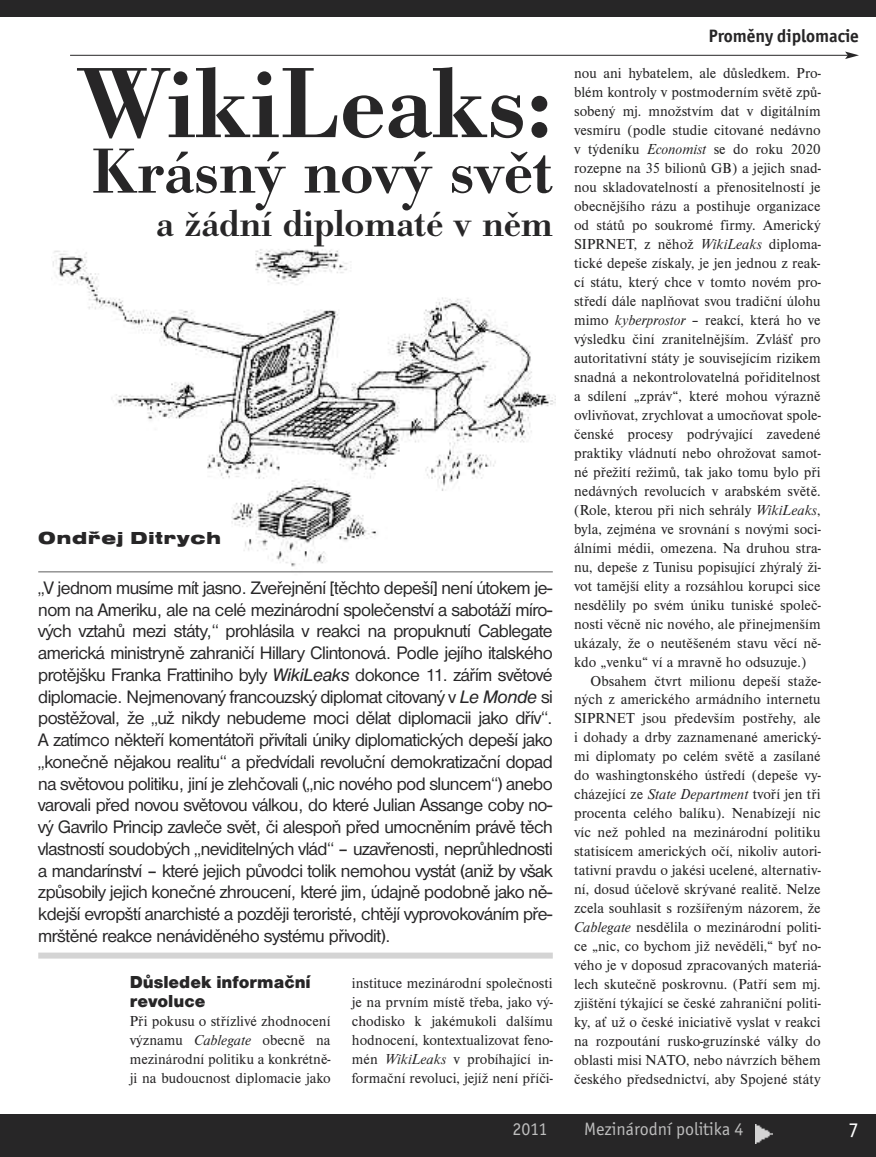
<style>
.page{position:relative;width:876px;height:1157px;background:#fff}
.page>*{position:absolute;margin:0;border:0;box-sizing:border-box;transform-origin:0 0}
.t1{font:600 103.5px "Bodoni Ant TCE";color:#272627}
.t2{font:600 66px "Bodoni Ant TCE";color:#272627}
.t3{font:600 39px "Bodoni Ant TCE";color:#272627}
.t4{font:21px "Officina San Itc T";color:#fff}
.t5{font:18.75px/21.8px "Nimbus San DCE";letter-spacing:-.025em;color:#272627;text-align:justify}
.t6{font:18px/19px "Nimbus San DCE Blac";color:#272627}
.t7{font:18px "Officina San Itc T";color:#bebebe}
.t8{font:700 18px "Officina San Itc TCE";color:#272627}
.t9{font:18px "Nimbus San DCE Blac Exte";letter-spacing:.05em;color:#272627}
.t10{font:15px/18.9px "Nimbus Rom DCE";color:#272627;text-align:justify}
.s1{font-style:italic}
</style>
<div class="page">
<img style="left:51px;top:249px;width:505px;height:324px">
<div style="left:0;top:1114px;width:876px;height:43px;background:#272627"></div>
<div style="left:0;top:0;width:876px;height:17px;background:#272627"></div>
<img style="left:756px;top:1124px;width:17px;height:19px">
<hr style="left:70px;top:55px;width:778px;height:1px;background:#272627">
<svg style="left:845px;top:52px;width:14px;height:7px"></svg>
<hr style="left:38px;top:571px;width:515px;height:1px;background:#939393">
<div style="left:38px;top:952px;width:515px;height:6px;background:#d4d4d4"></div>
<h1 class="t1" style="left:77px;top:41px;width:477px">WikiLeaks:</h1>
<h2 class="t2" style="left:91px;top:131px;width:463px">Krásný nový svět</h2>
<h3 class="t3" style="left:156px;top:200px;width:398px">a žádní diplomaté v něm</h3>
<p class="t9" style="left:38px;top:527px;width:184px">Ondřej Ditrych</p>
<p class="t5" style="left:38px;top:576px;width:516px">„V jednom musíme mít jasno. Zveřejnění [těchto depeší] není útokem je&shy;nom na Ameriku, ale na celé mezinárodní společenství a sabotáží míro&shy;vých vztahů mezi státy,“ prohlásila v reakci na propuknutí Cablegate americká ministryně zahraničí Hillary Clintonová. Podle jejího italského protějšku Franka Frattiniho byly <span class="s1">WikiLeaks</span> dokonce 11. zářím světové diplomacie. Nejmenovaný francouzský diplomat citovaný v <span class="s1">Le Monde</span> si postěžoval, že „už nikdy nebudeme moci dělat diplomacii jako dřív“.<br>A zatímco někteří komentátoři přivítali úniky diplomatických depeší jako „konečně nějakou realitu“ a předvídali revoluční demokratizační dopad na světovou politiku, jiní je zlehčovali („nic nového pod sluncem“) anebo varovali před novou světovou válkou, do které Julian Assange coby no&shy;vý Gavrilo Princip zavleče svět, či alespoň před umocněním právě těch vlastností soudobých „neviditelných vlád“ – uzavřenosti, neprůhlednosti a mandarínství – které jejich původci tolik nemohou vystát (aniž by však způsobily jejich konečné zhroucení, které jim, údajně podobně jako ně&shy;kdejší evropští anarchisté a později teroristé, chtějí vyprovokováním pře&shy;mrštěné reakce nenáviděného systému přivodit).</p>
<p class="t6" style="left:130px;top:972px;width:183px">Důsledek informační revoluce</p>
<p class="t10" style="left:130px;top:1011px;width:202px">Při pokusu o střízlivé zhodnocení významu <span class="s1">Cablegate</span> obecně na mezinárodní politiku a konkrétně&shy;ji na budoucnost diplomacie jako</p>
<p class="t10" style="left:352px;top:973px;width:202px">instituce mezinárodní společnosti je na prvním místě třeba, jako vý&shy;chodisko k jakémukoli dalšímu hodnocení, kontextualizovat feno&shy;mén <span class="s1">WikiLeaks</span> v probíhající in&shy;formační revoluci, jejíž není příči-</p>
<p class="t8" style="left:708px;top:25px;width:152px">Proměny diplomacie</p>
<p class="t10" style="left:574px;top:63px;width:248px">nou ani hybatelem, ale důsledkem. Pro-</p>
<p class="t10" style="left:574px;top:82px;width:248px">blém kontroly v postmoderním světě způ-</p>
<p class="t10" style="left:574px;top:101px;width:248px">sobený mj. množstvím dat v digitálním</p>
<p class="t10" style="left:574px;top:120px;width:248px">vesmíru (podle studie citované nedávno</p>
<p class="t10" style="left:574px;top:139px;width:248px">v týdeníku <span class="s1">Economist</span> se do roku 2020</p>
<p class="t10" style="left:574px;top:158px;width:248px">rozepne na 35 bilionů GB) a jejich snad-</p>
<p class="t10" style="left:574px;top:177px;width:248px">nou skladovatelností a přenositelností je</p>
<p class="t10" style="left:574px;top:196px;width:248px">obecnějšího rázu a postihuje organizace</p>
<p class="t10" style="left:574px;top:215px;width:248px">od států po soukromé firmy. Americký</p>
<p class="t10" style="left:574px;top:234px;width:248px">SIPRNET, z něhož <span class="s1">WikiLeaks</span> diploma-</p>
<p class="t10" style="left:574px;top:253px;width:248px">tické depeše získaly, je jen jednou z reak-</p>
<p class="t10" style="left:574px;top:272px;width:248px">cí státu, který chce v tomto novém pro-</p>
<p class="t10" style="left:574px;top:291px;width:248px">středí dále naplňovat svou tradiční úlohu</p>
<p class="t10" style="left:574px;top:310px;width:248px">mimo <span class="s1">kyberprostor</span> – reakcí, která ho ve</p>
<p class="t10" style="left:574px;top:329px;width:248px">výsledku činí zranitelnějším. Zvlášť pro</p>
<p class="t10" style="left:574px;top:348px;width:248px">autoritativní státy je souvisejícím rizikem</p>
<p class="t10" style="left:574px;top:367px;width:248px">snadná a nekontrolovatelná pořiditelnost</p>
<p class="t10" style="left:574px;top:386px;width:248px">a sdílení „zpráv“, které mohou výrazně</p>
<p class="t10" style="left:574px;top:405px;width:248px">ovlivňovat, zrychlovat a umocňovat spole-</p>
<p class="t10" style="left:574px;top:424px;width:248px">čenské procesy podrývající zavedené</p>
<p class="t10" style="left:574px;top:443px;width:248px">praktiky vládnutí nebo ohrožovat samot-</p>
<p class="t10" style="left:574px;top:462px;width:248px">né přežití režimů, tak jako tomu bylo při</p>
<p class="t10" style="left:574px;top:481px;width:248px">nedávných revolucích v arabském světě.</p>
<p class="t10" style="left:574px;top:500px;width:248px">(Role, kterou při nich sehrály <span class="s1">WikiLeaks</span>,</p>
<p class="t10" style="left:574px;top:519px;width:248px">byla, zejména ve srovnání s novými soci-</p>
<p class="t10" style="left:574px;top:538px;width:248px">álními médii, omezena. Na druhou stra-</p>
<p class="t10" style="left:574px;top:557px;width:248px">nu, depeše z Tunisu popisující zhýralý ži-</p>
<p class="t10" style="left:574px;top:576px;width:248px">vot tamější elity a rozsáhlou korupci sice</p>
<p class="t10" style="left:574px;top:595px;width:248px">nesdělily po svém úniku tuniské společ-</p>
<p class="t10" style="left:574px;top:614px;width:248px">nosti věcně nic nového, ale přinejmenším</p>
<p class="t10" style="left:574px;top:633px;width:248px">ukázaly, že o neutěšeném stavu věcí ně-</p>
<p class="t10" style="left:574px;top:652px;width:234px">kdo „venku“ ví a mravně ho odsuzuje.)</p>
<p class="t10" style="left:591px;top:671px;width:232px">Obsahem čtvrt milionu depeší staže-</p>
<p class="t10" style="left:574px;top:690px;width:248px">ných z amerického armádního internetu</p>
<p class="t10" style="left:574px;top:709px;width:248px">SIPRNET jsou především postřehy, ale</p>
<p class="t10" style="left:574px;top:728px;width:248px">i dohady a drby zaznamenané americký-</p>
<p class="t10" style="left:574px;top:747px;width:248px">mi diplomaty po celém světě a zasílané</p>
<p class="t10" style="left:574px;top:765px;width:248px">do washingtonského ústředí (depeše vy-</p>
<p class="t10" style="left:574px;top:784px;width:248px">cházející ze <span class="s1">State Department</span> tvoří jen tři</p>
<p class="t10" style="left:574px;top:803px;width:248px">procenta celého balíku). Nenabízejí nic</p>
<p class="t10" style="left:574px;top:822px;width:248px">víc než pohled na mezinárodní politiku</p>
<p class="t10" style="left:574px;top:841px;width:248px">statisícem amerických očí, nikoliv autori-</p>
<p class="t10" style="left:574px;top:860px;width:248px">tativní pravdu o jakési ucelené, alternativ-</p>
<p class="t10" style="left:574px;top:879px;width:248px">ní, dosud účelově skrývané realitě. Nelze</p>
<p class="t10" style="left:574px;top:898px;width:248px">zcela souhlasit s rozšířeným názorem, že</p>
<p class="t10" style="left:574px;top:917px;width:248px"><span class="s1">Cablegate</span> nesdělila o mezinárodní politi-</p>
<p class="t10" style="left:574px;top:936px;width:248px">ce „nic, co bychom již nevěděli,“ byť no-</p>
<p class="t10" style="left:574px;top:955px;width:248px">vého je v doposud zpracovaných materiá-</p>
<p class="t10" style="left:574px;top:974px;width:248px">lech skutečně poskrovnu. (Patří sem mj.</p>
<p class="t10" style="left:574px;top:993px;width:248px">zjištění týkající se české zahraniční politi-</p>
<p class="t10" style="left:574px;top:1012px;width:248px">ky, ať už o české iniciativě vyslat v reakci</p>
<p class="t10" style="left:574px;top:1031px;width:248px">na rozpoutání rusko-gruzínské války do</p>
<p class="t10" style="left:574px;top:1050px;width:248px">oblasti misi NATO, nebo návrzích během</p>
<p class="t10" style="left:574px;top:1069px;width:248px">českého předsednictví, aby Spojené státy</p>
<p class="t7" style="left:513px;top:1118px;width:36px">2011</p>
<p class="t7" style="left:584px;top:1118px;width:161px">Mezinárodní politika 4</p>
<h3 class="t4" style="left:848px;top:1117px;width:12px">7</h3>
</div>
